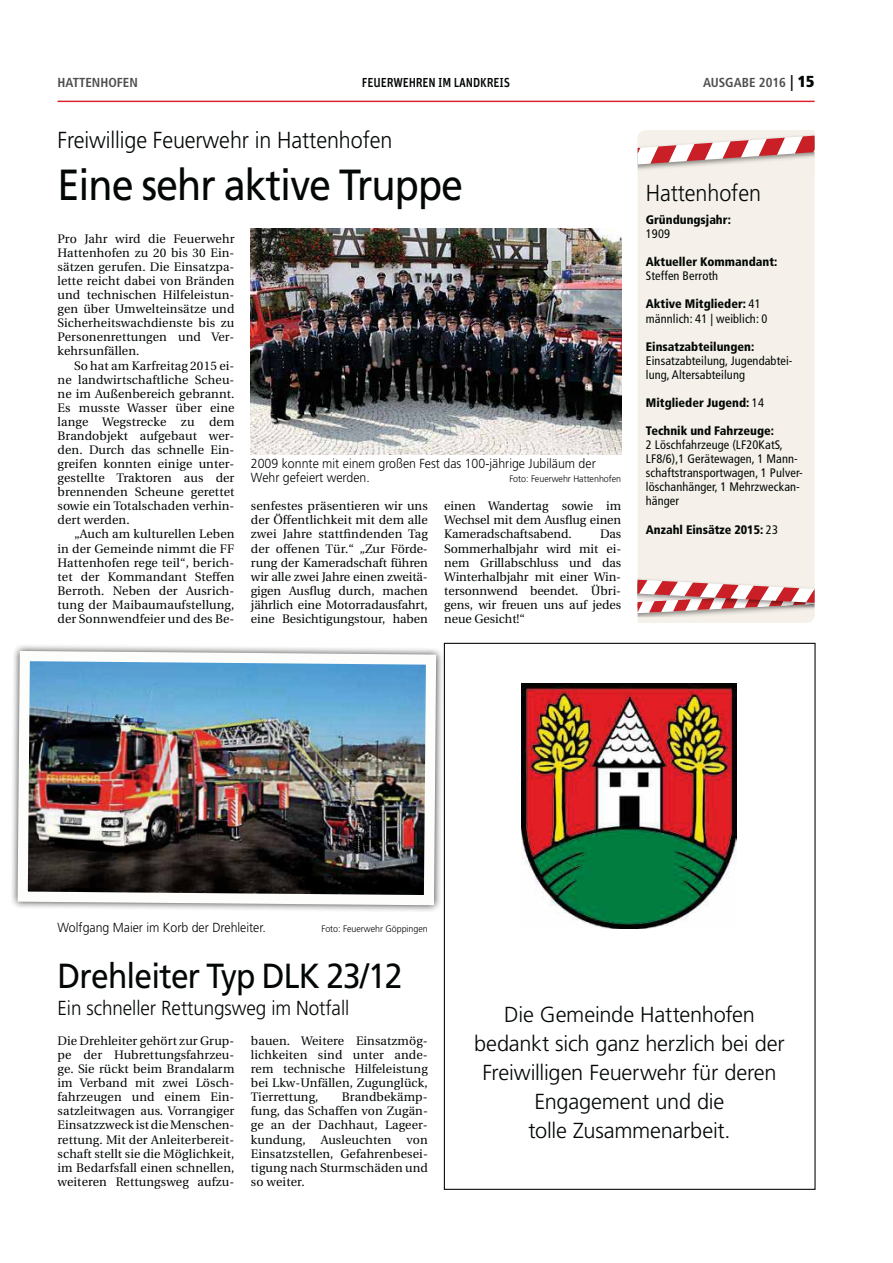
<style>
.page{position:relative;width:893px;height:1263px;background:#fff}
.page>*{position:absolute;margin:0;border:0;box-sizing:border-box;transform-origin:0 0}
.t1{font:43.5px "Frutiger";letter-spacing:-.025em;color:#030806;scale:.91 1}
.t2{font:34.8px "Frutiger";letter-spacing:-.025em;color:#030806;scale:.91 1}
.t3{font:300 23.25px "Frutiger";letter-spacing:-.005em;color:#030806;scale:.93 1}
.t4{font:300 21.75px/29px "Frutiger";letter-spacing:-.01em;color:#030806;text-align:center}
.t5{font:300 20.25px "Frutiger";letter-spacing:-.005em;color:#030806;scale:.93 1}
.t6{font:300 13.2px/14.1px "Frutiger";color:#030806;scale:.94 1}
.t7{font:700 condensed 13.05px "Frutiger";color:#4e4e4d}
.t8{font:500 13.05px "Unit Pro";letter-spacing:-.01em;color:#030806;scale:.91 1}
.t9{font:12.3px/14.1px "Utopia";letter-spacing:.01em;color:#030806;text-align:justify}
.t10{font:condensed 12.3px/14.1px "Frutiger";letter-spacing:.01em;color:#030806}
.t11{font:900 condensed 12.3px "Frutiger";color:#030806}
.t12{font:300 9.45px "Frutiger";color:#030806;scale:.94 1}
.s1{font-size:15.9px;color:#030806}
.s2{font-weight:900;font-size:15.9px;color:#030806}
.s3{font-weight:900}
.s4{font-weight:400}
</style>
<div class="page">
<hr style="left:58px;top:101px;width:756px;height:1px;background:#e01e25">
<div style="left:638px;top:175px;width:176px;height:448px;background:#f5f1ea"></div>
<img style="left:638px;top:613px;width:176px;height:4px">
<svg style="left:638px;top:136px;width:176px;height:28px"></svg>
<svg style="left:638px;top:577px;width:176px;height:36px"></svg>
<img style="left:251px;top:229px;width:370px;height:225px">
<img style="left:12px;top:646px;width:429px;height:264px">
<img style="left:521px;top:683px;width:215px;height:246px">
<p class="t7" style="left:58px;top:77px;width:82px">HATTENHOFEN</p>
<p class="t8" style="left:362px;top:75px;width:164px">FEUERWEHREN IM LANDKREIS</p>
<p class="t7" style="left:703px;top:77px;width:113px">AUSGABE 2016 <span class="s1">|</span> <span class="s2">15</span></p>
<h3 class="t3" style="left:58px;top:130px;width:362px">Freiwillige Feuerwehr in Hattenhofen</h3>
<h1 class="t1" style="left:58px;top:168px;width:447px">Eine sehr aktive Truppe</h1>
<p class="t9" style="left:58px;top:233px;width:178px">Pro Jahr wird die Feuerwehr Hattenhofen zu 20 bis 30 Ein&shy;sätzen gerufen. Die Einsatzpa&shy;lette reicht dabei von Bränden und technischen Hilfeleistun&shy;gen über Umwelteinsätze und Sicherheitswachdienste bis zu Personenrettungen und Ver&shy;kehrsunfällen.</p>
<p class="t9" style="left:58px;top:359px;width:178px;text-indent:16px">So hat am Karfreitag 2015 ei&shy;ne landwirtschaftliche Scheu&shy;ne im Außenbereich gebrannt.<br>Es musste Wasser über eine lange Wegstrecke zu dem Brandobjekt aufgebaut wer&shy;den. Durch das schnelle Ein&shy;greifen konnten einige unter&shy;gestellte Traktoren aus der brennenden Scheune gerettet sowie ein Totalschaden verhin&shy;dert werden.</p>
<p class="t9" style="left:58px;top:528px;width:178px;text-indent:16px">„Auch am kulturellen Leben in der Gemeinde nimmt die FF Hattenhofen rege teil“, berich&shy;tet der Kommandant Steffen Berroth. Neben der Ausrich&shy;tung der Maibaumaufstellung, der Sonnwendfeier und des Be-</p>
<h3 class="t3" style="left:646px;top:183px;width:125px">Hattenhofen</h3>
<p class="t11" style="left:646px;top:215px;width:86px">Gründungsjahr:</p>
<p class="t10" style="left:646px;top:228px;width:26px">1909</p>
<p class="t11" style="left:646px;top:257px;width:133px">Aktueller Kommandant:</p>
<p class="t10" style="left:646px;top:270px;width:74px">Steffen Berroth</p>
<p class="t10" style="left:646px;top:298px;width:123px"><span class="s3">Aktive Mitglieder:</span> 41 männlich: 41 | weiblich: 0</p>
<p class="t11" style="left:646px;top:341px;width:110px">Einsatzabteilungen:</p>
<p class="t10" style="left:646px;top:354px;width:148px">Einsatzabteilung, Jugendabtei&shy;lung, Altersabteilung</p>
<p class="t11" style="left:646px;top:398px;width:120px">Mitglieder Jugend: <span class="s4">14</span></p>
<p class="t11" style="left:646px;top:426px;width:130px">Technik und Fahrzeuge:</p>
<p class="t10" style="left:646px;top:439px;width:158px">2 Löschfahrzeuge (LF20KatS,<br>LF8/6),1 Gerätewagen, 1 Mann&shy;schaftstransportwagen, 1 Pulver&shy;löschanhänger, 1 Mehrzweckan&shy;hänger</p>
<p class="t11" style="left:646px;top:524px;width:134px">Anzahl Einsätze 2015: <span class="s4">23</span></p>
<p class="t6" style="left:251px;top:457px;width:368px">2009 konnte mit einem großen Fest das 100-jährige Jubiläum der<br>Wehr gefeiert werden.</p>
<p class="t12" style="left:509px;top:475px;width:120px">Foto: Feuerwehr Hattenhofen</p>
<p class="t9" style="left:251px;top:500px;width:178px">senfestes präsentieren wir uns der Öffentlichkeit mit dem alle zwei Jahre stattfindenden Tag der offenen Tür.“ „Zur Förde&shy;rung der Kameradschaft führen wir alle zwei Jahre einen zweitä&shy;gigen Ausflug durch, machen jährlich eine Motorradausfahrt, eine Besichtigungstour, haben</p>
<p class="t9" style="left:444px;top:500px;width:178px">einen Wandertag sowie im Wechsel mit dem Ausflug einen Kameradschaftsabend.</p>
<p class="t9" style="left:444px;top:528px;width:178px;text-indent:156px">Das Sommerhalbjahr wird mit ei&shy;nem Grillabschluss und das Winterhalbjahr mit einer Win&shy;tersonnwend beendet. Übri&shy;gens, wir freuen uns auf jedes neue Gesicht!“</p>
<p class="t6" style="left:58px;top:922px;width:223px">Wolfgang Maier im Korb der Drehleiter.</p>
<p class="t12" style="left:321px;top:925px;width:115px">Foto: Feuerwehr Göppingen</p>
<h2 class="t2" style="left:58px;top:962px;width:381px">Drehleiter Typ DLK 23/12</h2>
<h3 class="t5" style="left:58px;top:1000px;width:315px">Ein schneller Rettungsweg im Notfall</h3>
<p class="t9" style="left:58px;top:1035px;width:178px">Die Drehleiter gehört zur Grup&shy;pe der Hubrettungsfahrzeu&shy;ge. Sie rückt beim Brand alarm im Verband mit zwei Lösch&shy;fahrzeugen und einem Ein&shy;satzleitwagen aus. Vorrangiger Einsatzzweck ist die Menschen&shy;rettung. Mit der Anleiterbereit&shy;schaft stellt sie die Möglichkeit, im Bedarfsfall einen schnellen, weiteren Rettungsweg aufzu-</p>
<p class="t9" style="left:251px;top:1035px;width:178px">bauen. Weitere Einsatzmög&shy;lichkeiten sind unter ande&shy;rem technische Hilfeleistung bei Lkw-Unfällen, Zugunglück, Tierrettung,</p>
<p class="t9" style="left:251px;top:1091px;width:178px;text-indent:91px">Brandbekämp&shy;fung, das Schaffen von Zugän&shy;ge an der Dachhaut, Lageer&shy;kundung, Ausleuchten von Einsatzstellen, Gefahrenbesei&shy;tigung nach Sturmschäden und so weiter.</p>
<h3 class="t4" style="left:474px;top:1002px;width:312px">Die Gemeinde Hattenhofen bedankt sich ganz herzlich bei der<br>Freiwilligen Feuerwehr für deren<br>Engagement und die<br>tolle Zusammenarbeit.</h3>
</div>
